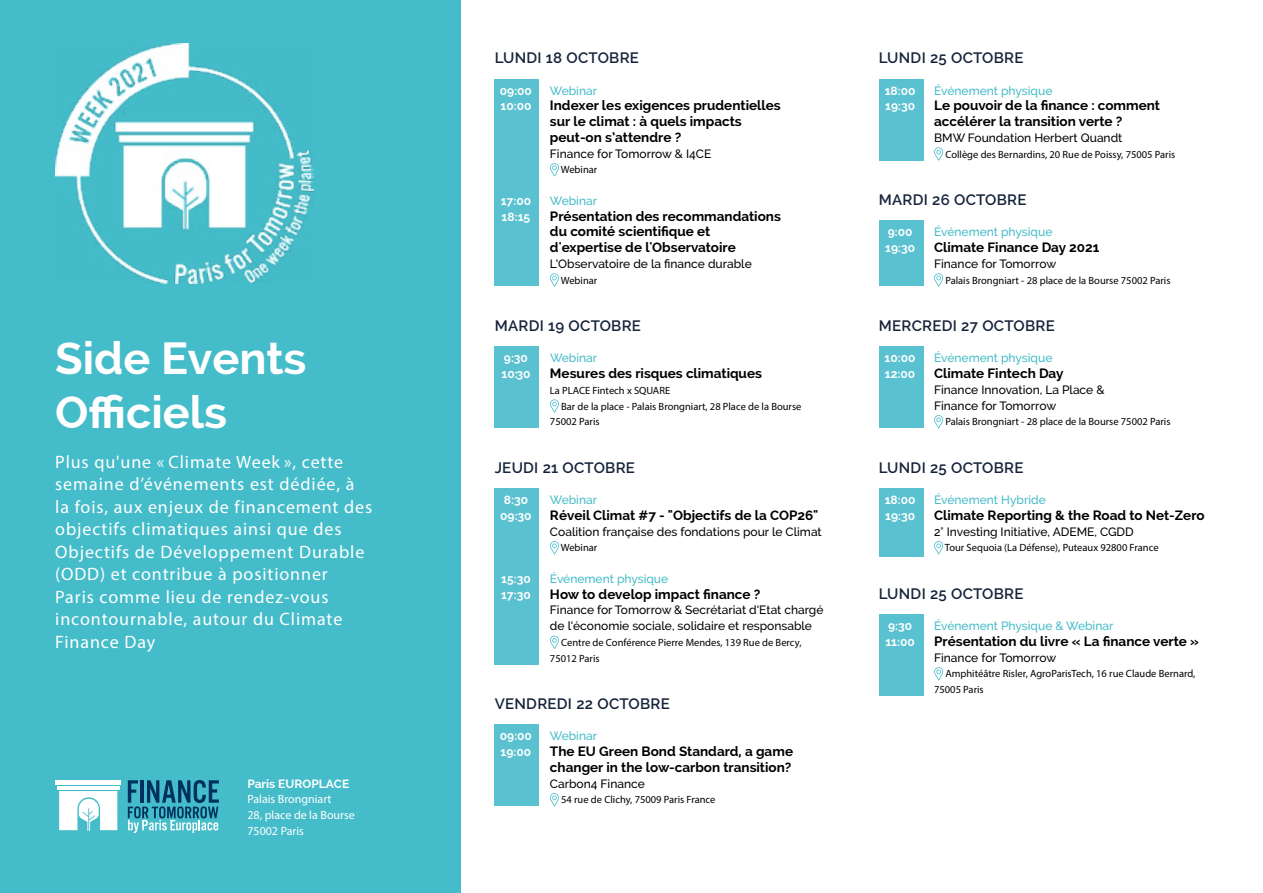
<style>
.page{position:relative;width:1263px;height:893px;background:#fff}
.page>*{position:absolute;margin:0;border:0;box-sizing:border-box;transform-origin:0 0}
.t1{font:700 45px/54px "Raleway";color:#fff}
.t2{font:18px/22.5px "Myriad Pro";letter-spacing:.05em;color:#fff}
.t3{font:600 15px "Raleway";letter-spacing:.02em;color:#15233b}
.t4{font:700 13.5px/15.8px "Raleway";color:#000}
.t5{font:500 12px/15.8px "Raleway";color:#000}
.t6{font:500 12px "Raleway";color:#45bcc9}
.t7{font:700 12px "Raleway";color:#fff}
.t8{font:12px/15.8px "Myriad Pro";color:#fff}
.t9{font:10.5px/15.8px "Myriad Pro";color:#000}
</style>
<div class="page">
<div style="left:879px;top:488px;width:44px;height:69px;background:#5ac1d0"></div>
<div style="left:0;top:0;width:461px;height:893px;background:#45bcc9"></div>
<hr style="left:55px;top:780px;width:66px;height:4px;background:#fff">
<hr style="left:57px;top:786px;width:62px;height:3px;background:#fff">
<svg style="left:59px;top:791px;width:58px;height:40px;background:#e0f3f6"></svg>
<svg style="left:128px;top:780px;width:91px;height:53px"></svg>
<img style="left:55px;top:43px;width:259px;height:241px">
<div style="left:495px;top:346px;width:44px;height:82px;background:#5ac1d0"></div>
<div style="left:495px;top:724px;width:44px;height:82px;background:#5ac1d0"></div>
<div style="left:495px;top:79px;width:44px;height:18px;background:#5ac1d0"></div>
<div style="left:495px;top:93px;width:44px;height:52px;background:#5ac1d0"></div>
<div style="left:495px;top:141px;width:44px;height:20px;background:#5ac1d0"></div>
<div style="left:495px;top:161px;width:44px;height:15px;background:#5ac1d0"></div>
<div style="left:495px;top:168px;width:44px;height:40px;background:#5ac1d0"></div>
<div style="left:495px;top:204px;width:44px;height:51px;background:#5ac1d0"></div>
<div style="left:495px;top:252px;width:44px;height:19px;background:#5ac1d0"></div>
<div style="left:495px;top:271px;width:44px;height:15px;background:#5ac1d0"></div>
<div style="left:495px;top:488px;width:44px;height:19px;background:#5ac1d0"></div>
<div style="left:495px;top:503px;width:44px;height:20px;background:#5ac1d0"></div>
<div style="left:495px;top:520px;width:44px;height:18px;background:#5ac1d0"></div>
<div style="left:495px;top:539px;width:44px;height:15px;background:#5ac1d0"></div>
<div style="left:495px;top:546px;width:44px;height:40px;background:#5ac1d0"></div>
<div style="left:495px;top:582px;width:44px;height:20px;background:#5ac1d0"></div>
<div style="left:495px;top:599px;width:44px;height:34px;background:#5ac1d0"></div>
<div style="left:495px;top:634px;width:44px;height:30px;background:#5ac1d0"></div>
<svg style="left:550px;top:163px;width:9px;height:13px"></svg>
<svg style="left:550px;top:273px;width:9px;height:14px"></svg>
<svg style="left:550px;top:399px;width:9px;height:14px"></svg>
<svg style="left:550px;top:541px;width:9px;height:13px"></svg>
<svg style="left:550px;top:636px;width:9px;height:13px"></svg>
<svg style="left:550px;top:793px;width:9px;height:13px"></svg>
<div style="left:879px;top:79px;width:44px;height:18px;background:#5ac1d0"></div>
<div style="left:879px;top:93px;width:44px;height:36px;background:#5ac1d0"></div>
<div style="left:879px;top:126px;width:44px;height:19px;background:#5ac1d0"></div>
<div style="left:879px;top:145px;width:44px;height:15px;background:#5ac1d0"></div>
<div style="left:879px;top:221px;width:44px;height:18px;background:#5ac1d0"></div>
<div style="left:879px;top:235px;width:44px;height:20px;background:#5ac1d0"></div>
<div style="left:879px;top:252px;width:44px;height:19px;background:#5ac1d0"></div>
<div style="left:879px;top:271px;width:44px;height:15px;background:#5ac1d0"></div>
<div style="left:879px;top:347px;width:44px;height:18px;background:#5ac1d0"></div>
<div style="left:879px;top:361px;width:44px;height:20px;background:#5ac1d0"></div>
<div style="left:879px;top:378px;width:44px;height:34px;background:#5ac1d0"></div>
<div style="left:879px;top:413px;width:44px;height:15px;background:#5ac1d0"></div>
<div style="left:879px;top:614px;width:44px;height:19px;background:#5ac1d0"></div>
<div style="left:879px;top:629px;width:44px;height:20px;background:#5ac1d0"></div>
<div style="left:879px;top:646px;width:44px;height:18px;background:#5ac1d0"></div>
<div style="left:879px;top:665px;width:44px;height:31px;background:#5ac1d0"></div>
<svg style="left:934px;top:147px;width:9px;height:14px"></svg>
<svg style="left:934px;top:273px;width:9px;height:14px"></svg>
<svg style="left:934px;top:415px;width:9px;height:13px"></svg>
<svg style="left:934px;top:541px;width:9px;height:13px"></svg>
<svg style="left:934px;top:667px;width:9px;height:13px"></svg>
<h1 class="t1" style="left:55px;top:332px;width:253px">Side Events<br>Officiels</h1>
<p class="t2" style="left:55px;top:450px;width:318px">Plus qu'une « Climate Week », cette semaine d’événements est dédiée, à la fois, aux enjeux de financement des objectifs climatiques ainsi que des<br>Objectifs de Développement Durable (ODD) et contribue à positionner<br>Paris comme lieu de rendez-vous incontournable, autour du Climate<br>Finance Day</p>
<p class="t7" style="left:247px;top:776px;width:103px">Paris EUROPLACE</p>
<p class="t8" style="left:247px;top:791px;width:109px">Palais Brongniart<br>28, place de la Bourse<br>75002 Paris</p>
<p class="t3" style="left:495px;top:49px;width:146px">LUNDI 18 OCTOBRE</p>
<p class="t7" style="left:500px;top:83px;width:34px">09:00</p>
<p class="t6" style="left:550px;top:83px;width:49px">Webinar</p>
<p class="t7" style="left:500px;top:99px;width:32px">10:00</p>
<p class="t4" style="left:550px;top:98px;width:232px">Indexer les exigences prudentielles sur le climat : à quels impacts peut-on s’attendre ?</p>
<p class="t5" style="left:550px;top:145px;width:163px">Finance for Tomorrow &amp; I4CE</p>
<p class="t9" style="left:561px;top:162px;width:38px">Webinar</p>
<p class="t7" style="left:501px;top:194px;width:32px">17:00</p>
<p class="t6" style="left:550px;top:194px;width:49px">Webinar</p>
<p class="t7" style="left:502px;top:209px;width:30px">18:15</p>
<p class="t4" style="left:550px;top:208px;width:232px">Présentation des recommandations du comité scientifique et d'expertise de l'Observatoire</p>
<p class="t5" style="left:550px;top:256px;width:203px">L'Observatoire de la finance durable</p>
<p class="t9" style="left:561px;top:272px;width:38px">Webinar</p>
<p class="t3" style="left:495px;top:317px;width:148px">MARDI 19 OCTOBRE</p>
<p class="t7" style="left:504px;top:351px;width:26px">9:30</p>
<p class="t6" style="left:550px;top:351px;width:49px">Webinar</p>
<p class="t7" style="left:501px;top:367px;width:31px">10:30</p>
<p class="t4" style="left:550px;top:365px;width:213px">Mesures des risques climatiques</p>
<p class="t9" style="left:550px;top:382px;width:122px">La PLACE Fintech x SQUARE</p>
<p class="t9" style="left:561px;top:398px;width:242px">Bar de la place - Palais Brongniart, 28 Place de la Bourse</p>
<p class="t9" style="left:550px;top:414px;width:51px">75002 Paris</p>
<p class="t3" style="left:495px;top:459px;width:142px">JEUDI 21 OCTOBRE</p>
<p class="t7" style="left:504px;top:493px;width:26px">8:30</p>
<p class="t6" style="left:550px;top:493px;width:49px">Webinar</p>
<p class="t7" style="left:500px;top:509px;width:33px">09:30</p>
<p class="t4" style="left:550px;top:507px;width:270px">Réveil Climat #7 - "Objectifs de la COP26"</p>
<p class="t5" style="left:550px;top:523px;width:273px">Coalition française des fondations pour le Climat</p>
<p class="t9" style="left:561px;top:540px;width:38px">Webinar</p>
<p class="t7" style="left:501px;top:572px;width:31px">15:30</p>
<p class="t6" style="left:550px;top:572px;width:120px">Événement physique</p>
<p class="t7" style="left:501px;top:587px;width:31px">17:30</p>
<p class="t4" style="left:550px;top:586px;width:212px">How to develop impact finance ?</p>
<p class="t5" style="left:550px;top:602px;width:275px">Finance for Tomorrow &amp; Secrétariat d'Etat chargé de l'économie sociale, solidaire et responsable</p>
<p class="t9" style="left:550px;top:634px;width:253px;text-indent:11px">Centre de Conférence Pierre Mendes, 139 Rue de Bercy,<br>75012 Paris</p>
<p class="t3" style="left:495px;top:695px;width:177px">VENDREDI 22 OCTOBRE</p>
<p class="t7" style="left:500px;top:729px;width:34px">09:00</p>
<p class="t6" style="left:550px;top:729px;width:49px">Webinar</p>
<p class="t7" style="left:501px;top:745px;width:32px">19:00</p>
<p class="t4" style="left:550px;top:743px;width:245px">The EU Green Bond Standard, a game changer in the low-carbon transition?</p>
<p class="t5" style="left:550px;top:775px;width:96px">Carbon4 Finance</p>
<p class="t9" style="left:561px;top:792px;width:156px">54 rue de Clichy, 75009 Paris France</p>
<p class="t3" style="left:879px;top:49px;width:146px">LUNDI 25 OCTOBRE</p>
<p class="t7" style="left:885px;top:83px;width:32px">18:00</p>
<p class="t6" style="left:934px;top:83px;width:120px">Événement physique</p>
<p class="t7" style="left:885px;top:99px;width:31px">19:30</p>
<p class="t4" style="left:934px;top:98px;width:227px">Le pouvoir de la finance : comment accélérer la transition verte ?</p>
<p class="t5" style="left:934px;top:130px;width:190px">BMW Foundation Herbert Quandt</p>
<p class="t9" style="left:945px;top:146px;width:231px">Collège des Bernardins, 20 Rue de Poissy, 75005 Paris</p>
<p class="t3" style="left:879px;top:191px;width:149px">MARDI 26 OCTOBRE</p>
<p class="t7" style="left:888px;top:225px;width:26px">9:00</p>
<p class="t6" style="left:934px;top:225px;width:120px">Événement physique</p>
<p class="t7" style="left:885px;top:241px;width:31px">19:30</p>
<p class="t4" style="left:934px;top:239px;width:167px">Climate Finance Day 2021</p>
<p class="t5" style="left:934px;top:256px;width:124px">Finance for Tomorrow</p>
<p class="t9" style="left:945px;top:272px;width:227px">Palais Brongniart - 28 place de la Bourse 75002 Paris</p>
<p class="t3" style="left:879px;top:317px;width:177px">MERCREDI 27 OCTOBRE</p>
<p class="t7" style="left:885px;top:351px;width:32px">10:00</p>
<p class="t6" style="left:934px;top:351px;width:120px">Événement physique</p>
<p class="t7" style="left:885px;top:367px;width:32px">12:00</p>
<p class="t4" style="left:934px;top:365px;width:131px">Climate Fintech Day</p>
<p class="t5" style="left:934px;top:382px;width:172px">Finance Innovation, La Place &amp;<br>Finance for Tomorrow</p>
<p class="t9" style="left:945px;top:414px;width:227px">Palais Brongniart - 28 place de la Bourse 75002 Paris</p>
<p class="t3" style="left:879px;top:459px;width:146px">LUNDI 25 OCTOBRE</p>
<p class="t7" style="left:885px;top:493px;width:32px">18:00</p>
<p class="t6" style="left:934px;top:493px;width:113px">Événement Hybride</p>
<p class="t7" style="left:885px;top:509px;width:31px">19:30</p>
<p class="t4" style="left:934px;top:507px;width:272px">Climate Reporting &amp; the Road to Net-Zero</p>
<p class="t5" style="left:934px;top:523px;width:201px">2° Investing Initiative, ADEME, CGDD</p>
<p class="t9" style="left:945px;top:540px;width:215px">Tour Sequoia (La Défense), Puteaux 92800 France</p>
<p class="t3" style="left:879px;top:585px;width:146px">LUNDI 25 OCTOBRE</p>
<p class="t7" style="left:888px;top:619px;width:26px">9:30</p>
<p class="t6" style="left:934px;top:619px;width:181px">Événement Physique &amp; Webinar</p>
<p class="t7" style="left:885px;top:635px;width:31px">11:00</p>
<p class="t4" style="left:934px;top:633px;width:266px">Présentation du livre « La finance verte »</p>
<p class="t5" style="left:934px;top:649px;width:124px">Finance for Tomorrow</p>
<p class="t9" style="left:934px;top:666px;width:263px;text-indent:11px">Amphitéâtre Risler, AgroParisTech, 16 rue Claude Bernard,<br>75005 Paris</p>
</div>
